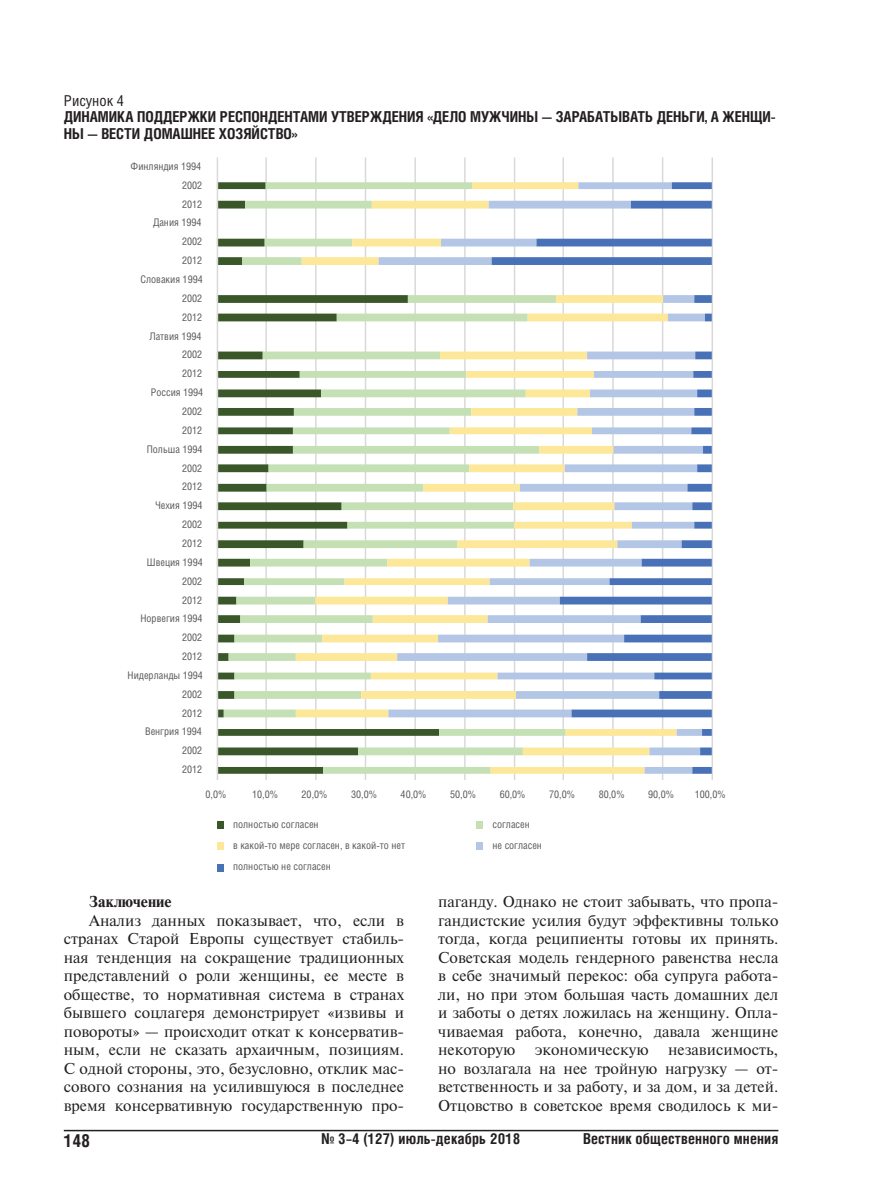
<style>
.page{position:relative;width:872px;height:1183px;background:#fff}
.page>*{position:absolute;margin:0;border:0;box-sizing:border-box;transform-origin:0 0}
.t1{font:700 18px "Helios Cond";color:#231f20}
.text{font:15.75px/18.5px "Newton C";color:#231f20;text-align:justify}
.text-2{font:700 15.75px "Newton C";color:#231f20}
.заг_табл{font:700 15px/16.5px "Helios Cond";color:#231f20}
.n_tabl{font:15px "Helios Cond";color:#231f20}
.t2{font:10.5px "Helios Cond";color:#5a5a5a}
</style>
<div class="page">
<hr style="left:64px;top:1129px;width:714px;height:1px;background:#231f20">
<hr style="left:711px;top:157px;width:2px;height:622px;background:#d9d9d8">
<hr style="left:662px;top:157px;width:1px;height:622px;background:#d9d9d8">
<hr style="left:612px;top:157px;width:1px;height:622px;background:#d9d9d8">
<hr style="left:562px;top:157px;width:2px;height:622px;background:#d9d9d8">
<hr style="left:514px;top:157px;width:1px;height:622px;background:#d9d9d8">
<hr style="left:464px;top:157px;width:1px;height:622px;background:#d9d9d8">
<hr style="left:414px;top:157px;width:2px;height:622px;background:#d9d9d8">
<hr style="left:365px;top:157px;width:1px;height:622px;background:#d9d9d8">
<hr style="left:315px;top:157px;width:1px;height:622px;background:#d9d9d8">
<hr style="left:265px;top:157px;width:2px;height:622px;background:#d9d9d8">
<svg style="left:218px;top:182px;width:6px;height:591px"></svg>
<svg style="left:224px;top:182px;width:72px;height:591px"></svg>
<svg style="left:296px;top:182px;width:83px;height:591px"></svg>
<svg style="left:379px;top:182px;width:112px;height:591px"></svg>
<svg style="left:491px;top:182px;width:221px;height:591px"></svg>
<hr style="left:217px;top:157px;width:1px;height:622px;background:#d9d9d8">
<div style="left:217px;top:820px;width:7px;height:8px;background:#395728"></div>
<div style="left:476px;top:820px;width:7px;height:8px;background:#c5e0b5"></div>
<div style="left:217px;top:842px;width:7px;height:8px;background:#fde798"></div>
<div style="left:476px;top:842px;width:7px;height:8px;background:#b4c6e5"></div>
<div style="left:217px;top:863px;width:7px;height:8px;background:#4871b8"></div>
<p class="n_tabl" style="left:64px;top:91px;width:62px">Рисунок 4</p>
<p class="заг_табл" style="left:64px;top:108px;width:713px">ДИНАМИКА ПОДДЕРЖКИ РЕСПОНДЕНТАМИ УТВЕРЖДЕНИЯ «ДЕЛО МУЖЧИНЫ — ЗАРАБАТЫВАТЬ ДЕНЬГИ, А ЖЕНЩИ-<br>НЫ — ВЕСТИ ДОМАШНЕЕ ХОЗЯЙСТВО»</p>
<p class="t2" style="left:131px;top:160px;width:72px">Финляндия 1994</p>
<p class="t2" style="left:182px;top:179px;width:22px">2002</p>
<p class="t2" style="left:182px;top:197px;width:22px">2012</p>
<p class="t2" style="left:153px;top:216px;width:50px">Дания 1994</p>
<p class="t2" style="left:182px;top:235px;width:22px">2002</p>
<p class="t2" style="left:182px;top:254px;width:22px">2012</p>
<p class="t2" style="left:140px;top:273px;width:64px">Словакия 1994</p>
<p class="t2" style="left:182px;top:292px;width:22px">2002</p>
<p class="t2" style="left:182px;top:310px;width:22px">2012</p>
<p class="t2" style="left:149px;top:329px;width:54px">Латвия 1994</p>
<p class="t2" style="left:182px;top:348px;width:22px">2002</p>
<p class="t2" style="left:182px;top:367px;width:22px">2012</p>
<p class="t2" style="left:151px;top:386px;width:54px">Россия 1994</p>
<p class="t2" style="left:182px;top:405px;width:22px">2002</p>
<p class="t2" style="left:182px;top:423px;width:22px">2012</p>
<p class="t2" style="left:147px;top:442px;width:57px">Польша 1994</p>
<p class="t2" style="left:182px;top:461px;width:22px">2002</p>
<p class="t2" style="left:182px;top:480px;width:22px">2012</p>
<p class="t2" style="left:155px;top:499px;width:49px">Чехия 1994</p>
<p class="t2" style="left:182px;top:518px;width:22px">2002</p>
<p class="t2" style="left:182px;top:536px;width:22px">2012</p>
<p class="t2" style="left:147px;top:555px;width:57px">Швеция 1994</p>
<p class="t2" style="left:182px;top:574px;width:22px">2002</p>
<p class="t2" style="left:182px;top:593px;width:22px">2012</p>
<p class="t2" style="left:140px;top:612px;width:64px">Норвегия 1994</p>
<p class="t2" style="left:182px;top:631px;width:22px">2002</p>
<p class="t2" style="left:182px;top:650px;width:22px">2012</p>
<p class="t2" style="left:127px;top:668px;width:77px">Нидерланды 1994</p>
<p class="t2" style="left:182px;top:687px;width:22px">2002</p>
<p class="t2" style="left:182px;top:706px;width:22px">2012</p>
<p class="t2" style="left:145px;top:725px;width:58px">Венгрия 1994</p>
<p class="t2" style="left:182px;top:744px;width:22px">2002</p>
<p class="t2" style="left:182px;top:763px;width:22px">2012</p>
<p class="t2" style="left:205px;top:787px;width:22px">0,0%</p>
<p class="t2" style="left:252px;top:787px;width:28px">10,0%</p>
<p class="t2" style="left:301px;top:787px;width:28px">20,0%</p>
<p class="t2" style="left:351px;top:787px;width:28px">30,0%</p>
<p class="t2" style="left:400px;top:787px;width:28px">40,0%</p>
<p class="t2" style="left:450px;top:787px;width:28px">50,0%</p>
<p class="t2" style="left:499px;top:787px;width:28px">60,0%</p>
<p class="t2" style="left:549px;top:787px;width:28px">70,0%</p>
<p class="t2" style="left:598px;top:787px;width:28px">80,0%</p>
<p class="t2" style="left:648px;top:787px;width:28px">90,0%</p>
<p class="t2" style="left:695px;top:787px;width:33px">100,0%</p>
<p class="t2" style="left:233px;top:817px;width:87px">полностью согласен</p>
<p class="t2" style="left:492px;top:817px;width:39px">согласен</p>
<p class="t2" style="left:233px;top:838px;width:173px">в какой-то мере согласен, в какой-то нет</p>
<p class="t2" style="left:492px;top:838px;width:51px">не согласен</p>
<p class="t2" style="left:233px;top:859px;width:99px">полностью не согласен</p>
<p class="text-2" style="left:89px;top:893px;width:84px">Заключение</p>
<p class="text" style="left:64px;top:911px;width:342px;text-indent:26px">Анализ данных показывает, что, если в странах Старой Европы существует стабиль&shy;ная тенденция на сокращение традиционных представлений о роли женщины, ее месте в обществе, то нормативная система в странах бывшего соцлагеря демонстрирует «извивы и повороты» — происходит откат к консерватив&shy;ным, если не сказать архаичным, позициям.<br>С одной стороны, это, безусловно, отклик мас&shy;сового сознания на усилившуюся в последнее время консервативную государственную про-</p>
<p class="text" style="left:438px;top:892px;width:342px">паганду. Однако не стоит забывать, что пропа&shy;гандистские усилия будут эффективны только тогда, когда реципиенты готовы их принять.<br>Советская модель гендерного равенства несла в себе значимый перекос: оба супруга работа&shy;ли, но при этом большая часть домашних дел и заботы о детях ложилась на женщину. Опла&shy;чиваемая работа, конечно, давала женщине некоторую экономическую независимость, но возлагала на нее тройную нагрузку — от&shy;ветственность и за работу, и за дом, и за детей.<br>Отцовство в советское время сводилось к ми-</p>
<p class="t1" style="left:64px;top:1128px;width:28px">148</p>
<p class="заг_табл" style="left:321px;top:1129px;width:200px">№ 3–4 (127) июль-декабрь 2018</p>
<p class="заг_табл" style="left:583px;top:1129px;width:197px">Вестник общественного мнения</p>
</div>
